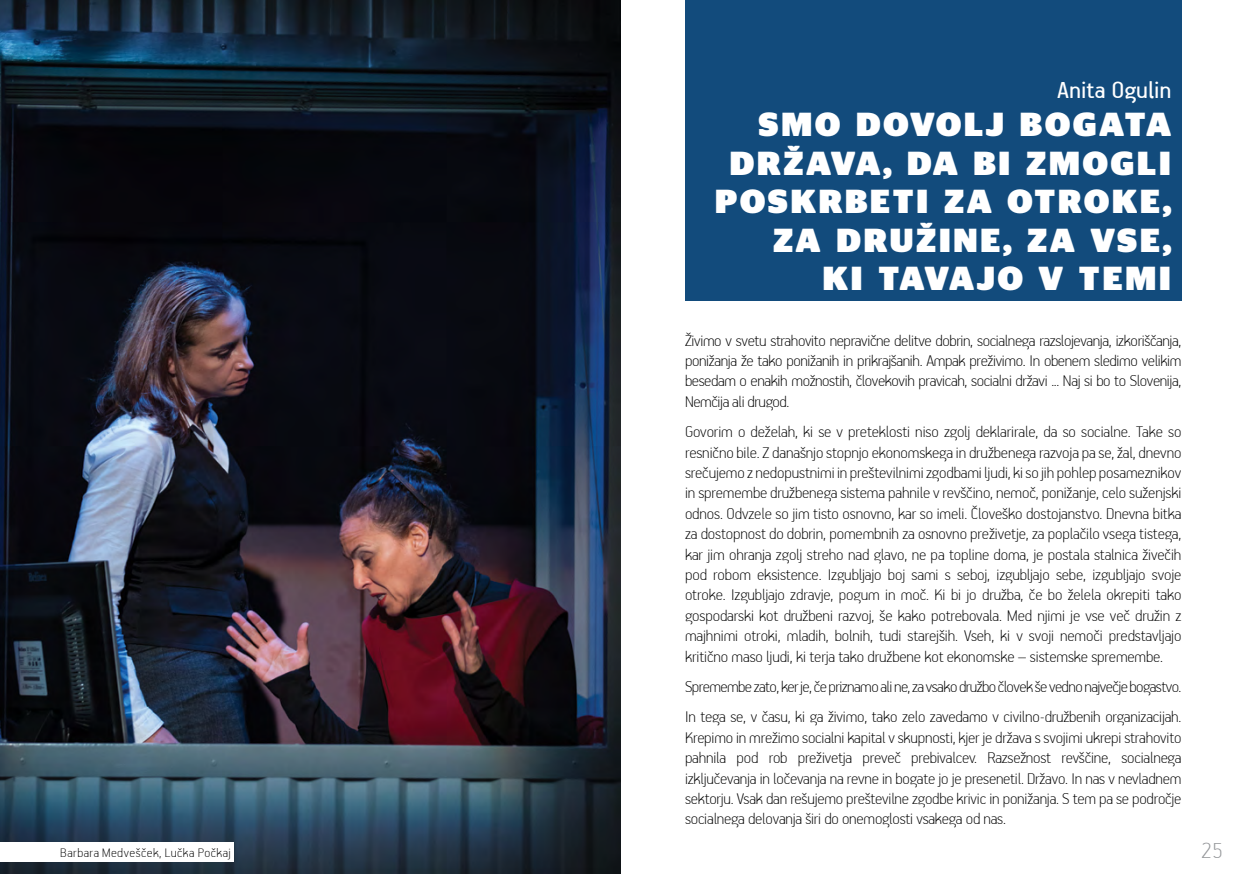
<style>
.page{position:relative;width:1241px;height:874px;background:#fff}
.page>*{position:absolute;margin:0;border:0;box-sizing:border-box;transform-origin:0 0}
.t1{font:900 33.25px/38.5px "Stag Sans";letter-spacing:.07em;color:#fff;text-align:right}
.t2{font:26.25px "PF Handbook Pro";color:#fff}
.t3{font:100 24.5px "PF Handbook Pro";color:#939598}
.t4{font:100 17.5px/20.5px "PF Handbook Pro";letter-spacing:-.01em;color:#000;text-align:justify}
.t5{font:100 17.5px/30.3px "PF Handbook Pro";letter-spacing:-.03em;color:#000}
.t6{font:100 14px "PF Handbook Pro";letter-spacing:.04em;color:#000}
</style>
<div class="page">
<img style="left:0;top:0;width:620px;height:873px">
<div style="left:685px;top:0;width:496px;height:300px;background:#124b7c"></div>
<div style="left:0;top:841px;width:233px;height:20px;background:#fff"></div>
<h2 class="t2" style="left:1056px;top:74px;width:116px">Anita Ogulin</h2>
<h1 class="t1" style="left:714px;top:105px;width:458px">SMO DOVOLJ BOGATA<br>DRŽAVA, DA BI ZMOGLI<br>POSKRBETI ZA OTROKE,<br>ZA DRUŽINE, ZA VSE,<br>KI TAVAJO V TEMI</h1>
<p class="t4" style="left:685px;top:329px;width:498px">Živimo v svetu strahovito nepravične delitve dobrin, socialnega razslojevanja, izkoriščanja, ponižanja že tako ponižanih in prikrajšanih. Ampak preživimo. In obenem sledimo velikim besedam o enakih možnostih, človekovih pravicah, socialni državi ... Naj si bo to Slovenija, Nemčija ali drugod.</p>
<p class="t4" style="left:685px;top:420px;width:498px">Govorim o deželah, ki se v preteklosti niso zgolj deklarirale, da so socialne. Take so resnično bile. Z današnjo stopnjo ekonomskega in družbenega razvoja pa se, žal, dnevno srečujemo z nedopustnimi in preštevilnimi zgodbami ljudi, ki so jih pohlep posameznikov in spremembe družbenega sistema pahnile v revščino, nemoč, ponižanje, celo suženjski odnos. Odvzele so jim tisto osnovno, kar so imeli. Človeško dostojanstvo. Dnevna bitka za dostopnost do dobrin, pomembnih za osnovno preživetje, za poplačilo vsega tistega, kar jim ohranja zgolj streho nad glavo, ne pa topline doma, je postala stalnica živečih pod robom eksistence. Izgubljajo boj sami s seboj, izgubljajo sebe, izgubljajo svoje otroke. Izgubljajo zdravje, pogum in moč. Ki bi jo družba, če bo želela okrepiti tako gospodarski kot družbeni razvoj, še kako potrebovala. Med njimi je vse več družin z majhnimi otroki, mladih, bolnih, tudi starejših. Vseh, ki v svoji nemoči predstavljajo kritično maso ljudi, ki terja tako družbene kot ekonomske – sistemske spremembe.</p>
<p class="t5" style="left:685px;top:670px;width:498px">Spremembe zato, ker je, če priznamo ali ne, za vsako družbo človek še vedno največje bogastvo.<br>In tega se, v času, ki ga živimo, tako zelo zavedamo v civilno-družbenih organizacijah.</p>
<p class="t4" style="left:685px;top:725px;width:498px">Krepimo in mrežimo socialni kapital v skupnosti, kjer je država s svojimi ukrepi strahovito pahnila pod rob preživetja preveč prebivalcev. Razsežnost revščine, socialnega izključevanja in ločevanja na revne in bogate jo je presenetil. Državo. In nas v nevladnem sektorju. Vsak dan rešujemo preštevilne zgodbe krivic in ponižanja. S tem pa se področje socialnega delovanja širi do onemoglosti vsakega od nas.</p>
<p class="t6" style="left:60px;top:843px;width:172px">Barbara Medvešček, Lučka Počkaj</p>
<h3 class="t3" style="left:1200px;top:834px;width:23px">25</h3>
</div>
